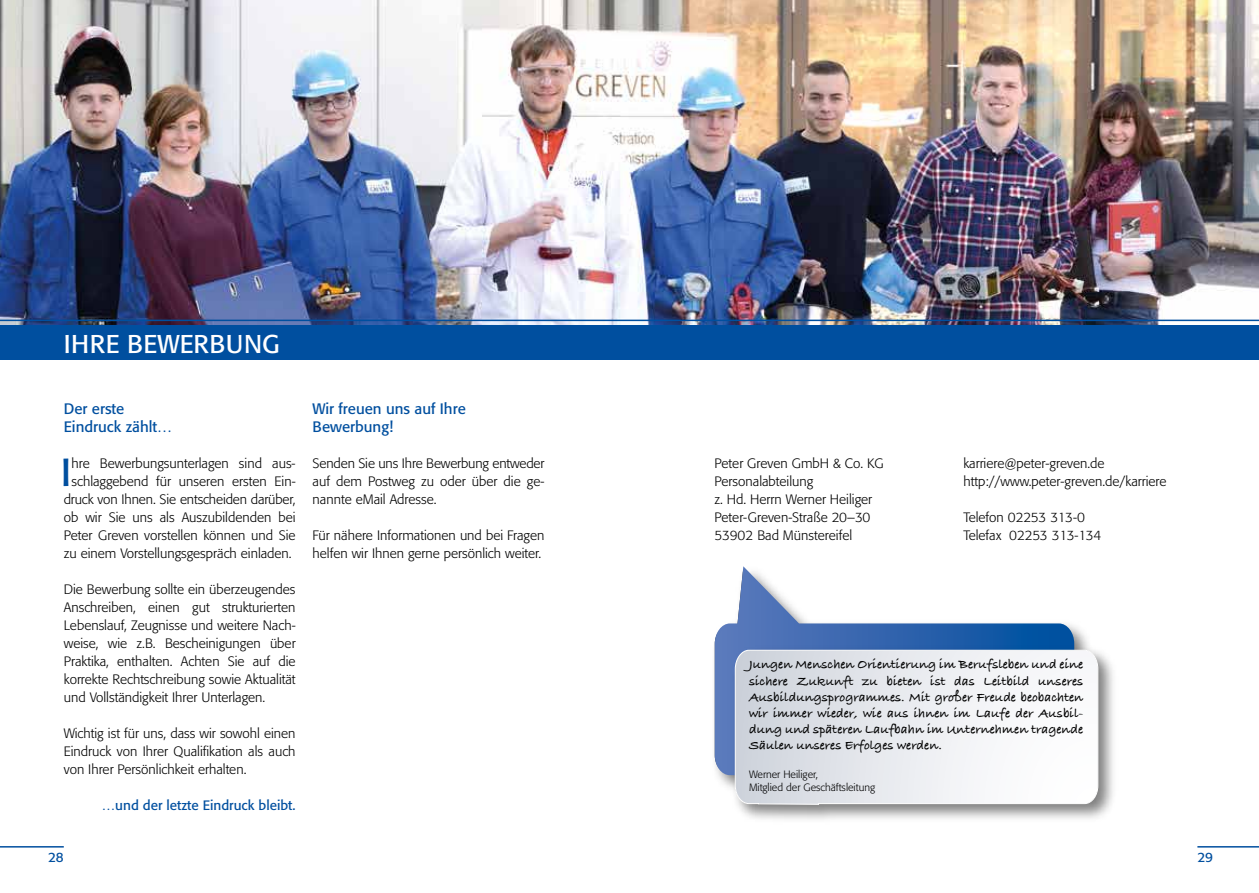
<style>
.page{position:relative;width:1259px;height:893px;background:#fff}
.page>*{position:absolute;margin:0;border:0;box-sizing:border-box;transform-origin:0 0}
.t1{font:38.7px "Formata";color:#004f9f}
.t2{font:25.5px "Formata";letter-spacing:.02em;color:#fff}
.t3{font:15px/18px "Formata";color:#004f9f}
.t4{font:300 13.5px/18px "Formata";color:#000;text-align:justify}
.t5{font:700 13.5px/16.2px "Bradley Hand ITCTT";color:#000;text-align:justify}
.t6{font:300 13.5px/18px "Formata";letter-spacing:-.02em;color:#000}
.t7{font:13.5px "Formata";color:#004f9f}
.t8{font:300 10.5px/12.6px "Formata";color:#000}
</style>
<div class="page">
<img style="left:0;top:0;width:1259px;height:326px">
<hr style="left:0;top:320px;width:1259px;height:1px;background:#004f9f">
<div style="left:0;top:326px;width:1259px;height:34px;background:#004f9f"></div>
<hr style="left:0;top:846px;width:64px;height:2px;background:#004f9f">
<hr style="left:1197px;top:846px;width:62px;height:2px;background:#004f9f">
<svg style="left:715px;top:566px;width:359px;height:209px"></svg>
<svg style="left:717px;top:571px;width:355px;height:202px"></svg>
<img style="left:726px;top:641px;width:387px;height:179px">
<svg style="left:734px;top:649px;width:365px;height:156px"></svg>
<h2 class="t2" style="left:64px;top:328px;width:217px">IHRE BEWERBUNG</h2>
<p class="t3" style="left:64px;top:400px;width:110px">Der erste<br>Eindruck zählt…</p>
<h1 class="t1" style="left:61px;top:449px;width:12px">I</h1>
<p class="t4" style="left:64px;top:454px;width:233px;text-align:center">hre Bewerbungsunterlagen sind aus&shy;schlaggebend für unseren ersten Ein&shy;druck von Ihnen. Sie entscheiden darüber, ob wir Sie uns als Auszubildenden bei Peter Greven vorstellen können und Sie zu einem Vorstellungsgespräch einladen.</p>
<p class="t4" style="left:64px;top:580px;width:233px">Die Bewerbung sollte ein überzeugendes Anschreiben, einen gut strukturierten Lebenslauf, Zeugnisse und weitere Nach&shy;weise, wie z.B. Bescheinigungen über Praktika, enthalten. Achten Sie auf die korrekte Rechtschreibung sowie Aktualität und Vollständigkeit Ihrer Unterlagen.</p>
<p class="t4" style="left:64px;top:724px;width:233px">Wichtig ist für uns, dass wir sowohl einen Eindruck von Ihrer Qualifikation als auch von Ihrer Persönlichkeit erhalten.</p>
<p class="t7" style="left:102px;top:797px;width:195px">…und der letzte Eindruck bleibt.</p>
<p class="t3" style="left:313px;top:400px;width:155px">Wir freuen uns auf Ihre<br>Bewerbung!</p>
<p class="t4" style="left:313px;top:454px;width:233px">Senden Sie uns Ihre Bewerbung entweder auf dem Postweg zu oder über die ge&shy;nannte eMail Adresse.</p>
<p class="t4" style="left:313px;top:526px;width:233px">Für nähere Informationen und bei Fragen helfen wir Ihnen gerne persönlich weiter.</p>
<p class="t7" style="left:48px;top:849px;width:17px">28</p>
<p class="t4" style="left:714px;top:454px;width:171px;text-align:left">Peter Greven GmbH &amp; Co. KG<br>Personalabteilung<br>z. Hd. Herrn Werner Heiliger<br>Peter-Greven-Straße 20–30<br>53902 Bad Münstereifel</p>
<p class="t4" style="left:963px;top:454px;width:205px">karriere@peter-greven.de http://www.peter-greven.de/karriere</p>
<p class="t6" style="left:963px;top:508px;width:139px">Telefon 02253 313-0<br>Telefax 02253 313-134</p>
<p class="t5" style="left:749px;top:656px;width:336px">Jungen Menschen Orientierung im Berufsleben und eine sichere Zukunft zu bieten ist das Leitbild unseres Ausbildungsprogrammes. Mit großer Freude beobachten wir immer wieder, wie aus ihnen im Laufe der Ausbil&shy;dung und späteren Laufbahn im Unternehmen tragende Säulen unseres Erfolges werden.</p>
<p class="t8" style="left:749px;top:768px;width:128px">Werner Heiliger,<br>Mitglied der Geschäftsleitung</p>
<p class="t7" style="left:1197px;top:849px;width:17px">29</p>
</div>
